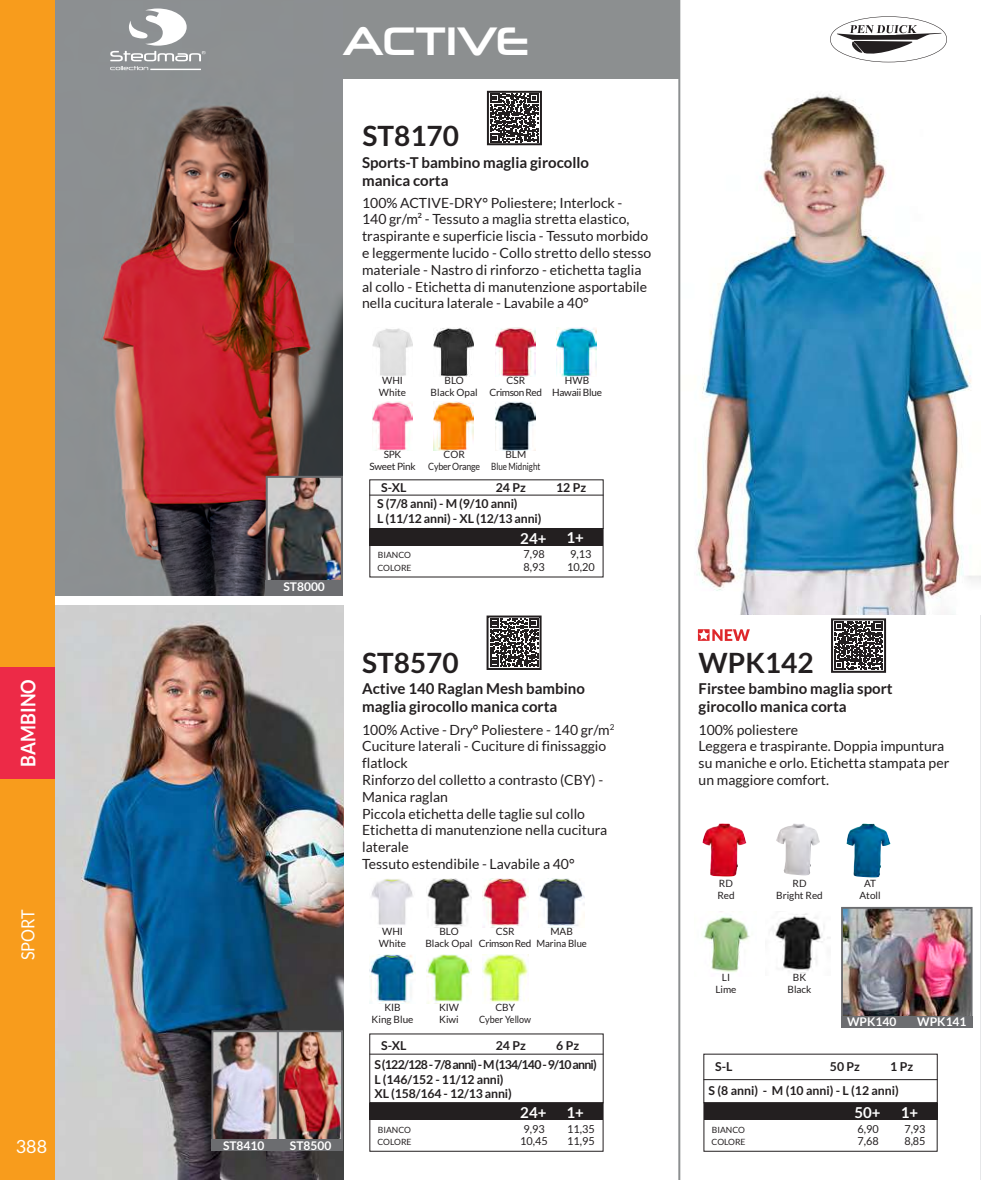
<style>
.page{position:relative;width:981px;height:1180px;background:#fff}
.page>*{position:absolute;margin:0;border:0;box-sizing:border-box;transform-origin:0 0}
.t1{font:40px "Neuropolitical Rg";color:#fff}
.t2{font:700 28px "Lato";color:#231f20}
.t3{font:700 20.2px "Lato";color:#fff;scale:.9 1}
.t4{font:18px "Lato";color:#fff;scale:.9 1}
.t5{font:18px "Lato";color:#fff}
.t6{font:700 15px/18px "Lato";color:#231f20}
.t7{font:700 15px "Lato";color:#fff}
.t8{font:14px/16.8px "Lato";color:#231f20}
.t9{font:700 12.2px/14.8px "Lato";letter-spacing:-.01em;color:#231f20}
.t10{font:700 12px "Lato";color:#fff}
.t11{font:11px "Lato";color:#231f20}
.t12{font:10px/12px "Lato";color:#231f20;text-align:center}
.t13{font:10px/12px "Lato";letter-spacing:-.025em;color:#231f20;text-align:center}
.t14{font:10px/12px "Lato";letter-spacing:-.04em;color:#231f20;text-align:center}
.t15{font:8.6px "Lato";color:#231f20}
</style>
<div class="page">
<hr style="left:980px;top:91px;width:1px;height:1088px;background:#e6e7e9">
<div style="left:43px;top:0;width:636px;height:78px;background:#8c8f90"></div>
<img style="left:55px;top:605px;width:288px;height:574px">
<img style="left:55px;top:8px;width:288px;height:587px">
<img style="left:680px;top:84px;width:301px;height:530px">
<svg style="left:490px;top:618px;width:48px;height:49px"></svg>
<div style="left:486px;top:615px;width:55px;height:55px;border:2px solid #231f20"></div>
<svg style="left:834px;top:621px;width:49px;height:48px"></svg>
<div style="left:831px;top:618px;width:55px;height:54px;border:2px solid #231f20"></div>
<svg style="left:490px;top:94px;width:49px;height:48px"></svg>
<div style="left:487px;top:91px;width:55px;height:54px;border:2px solid #231f20"></div>
<img style="left:214px;top:1033px;width:62px;height:106px">
<div style="left:211px;top:1030px;width:68px;height:112px;border:2px solid #6c6d70"></div>
<img style="left:280px;top:1033px;width:60px;height:106px">
<div style="left:277px;top:1030px;width:66px;height:112px;border:2px solid #6c6d70"></div>
<img style="left:844px;top:909px;width:125px;height:106px">
<div style="left:841px;top:906px;width:131px;height:113px;border:2px solid #6c6d70"></div>
<div style="left:211px;top:1139px;width:132px;height:11px;background:#6c6d70"></div>
<div style="left:841px;top:1015px;width:131px;height:12px;background:#6c6d70"></div>
<hr style="left:369px;top:494px;width:234px;height:1px;background:#231f20">
<hr style="left:369px;top:1053px;width:234px;height:1px;background:#231f20">
<hr style="left:703px;top:1079px;width:234px;height:1px;background:#231f20">
<svg style="left:110px;top:9px;width:95px;height:61px"></svg>
<svg style="left:830px;top:16px;width:117px;height:46px"></svg>
<hr style="left:678px;top:0;width:2px;height:1179px;background:#8c8f90">
<img style="left:372px;top:328px;width:40px;height:48px">
<img style="left:371px;top:879px;width:42px;height:46px">
<img style="left:370px;top:954px;width:45px;height:49px">
<img style="left:482px;top:878px;width:46px;height:49px">
<img style="left:482px;top:954px;width:46px;height:48px">
<img style="left:426px;top:878px;width:46px;height:49px">
<img style="left:426px;top:954px;width:46px;height:49px">
<img style="left:539px;top:878px;width:45px;height:48px">
<img style="left:372px;top:402px;width:40px;height:48px">
<img style="left:434px;top:328px;width:40px;height:48px">
<img style="left:434px;top:402px;width:40px;height:48px">
<img style="left:495px;top:328px;width:40px;height:48px">
<img style="left:495px;top:402px;width:40px;height:48px">
<img style="left:557px;top:328px;width:39px;height:48px">
<img style="left:702px;top:823px;width:44px;height:53px">
<img style="left:703px;top:911px;width:47px;height:61px">
<img style="left:776px;top:823px;width:44px;height:52px">
<img style="left:771px;top:913px;width:59px;height:61px">
<img style="left:846px;top:823px;width:44px;height:54px">
<svg style="left:698px;top:629px;width:52px;height:12px"></svg>
<img style="left:269px;top:479px;width:71px;height:101px">
<div style="left:266px;top:476px;width:77px;height:107px;border:2px solid #6c6d70"></div>
<div style="left:266px;top:580px;width:77px;height:15px;background:#6c6d70"></div>
<div style="left:0;top:0;width:55px;height:1179px;background:#f89c1c"></div>
<div style="left:0;top:667px;width:55px;height:111px;background:#ed2a47"></div>
<div style="left:369px;top:528px;width:234px;height:17px;background:#231f20"></div>
<div style="left:369px;top:1102px;width:234px;height:17px;background:#231f20"></div>
<div style="left:703px;top:1102px;width:234px;height:17px;background:#231f20"></div>
<h3 class="t3" style="left:16px;top:766px;width:99px;rotate:-90deg">BAMBINO</h3>
<p class="t4" style="left:18px;top:960px;width:58px;rotate:-90deg">SPORT</p>
<p class="t5" style="left:16px;top:1136px;width:33px">388</p>
<h1 class="t1" style="left:342px;top:16px;width:188px">ACTIVE</h1>
<p class="t10" style="left:283px;top:580px;width:43px">ST8000</p>
<p class="t10" style="left:223px;top:1138px;width:43px">ST8410</p>
<p class="t10" style="left:290px;top:1138px;width:43px">ST8500</p>
<h2 class="t2" style="left:362px;top:120px;width:98px">ST8170</h2>
<p class="t6" style="left:362px;top:153px;width:228px">Sports-T bambino maglia girocollo manica corta</p>
<p class="t8" style="left:362px;top:194px;width:291px">100% ACTIVE-DRY° Poliestere; Interlock -<br>140 gr/m² - Tessuto a maglia stretta elastico, traspirante e superficie liscia - Tessuto morbido e leggermente lucido - Collo stretto dello stesso materiale - Nastro di rinforzo - etichetta taglia al collo - Etichetta di manutenzione asportabile nella cucitura laterale - Lavabile a 40°</p>
<p class="t12" style="left:379px;top:374px;width:29px">WHI<br>White</p>
<p class="t12" style="left:431px;top:374px;width:49px">BLO<br>Black Opal</p>
<p class="t14" style="left:490px;top:374px;width:54px">CSR<br>Crimson Red</p>
<p class="t13" style="left:552px;top:374px;width:51px">HWB<br>Hawaii Blue</p>
<p class="t13" style="left:369px;top:448px;width:48px">SPK<br>Sweet Pink</p>
<p class="t9" style="left:381px;top:479px;width:27px">S-XL</p>
<p class="t13" style="left:428px;top:448px;width:53px">COR<br>Cyber Orange</p>
<p class="t12" style="left:491px;top:448px;width:51px">BLM<br>Blue Midnight</p>
<p class="t9" style="left:496px;top:479px;width:32px">24 Pz</p>
<p class="t9" style="left:377px;top:496px;width:166px">S (7/8 anni) - M (9/10 anni)<br>L (11/12 anni) - XL (12/13 anni)</p>
<p class="t9" style="left:556px;top:479px;width:32px">12 Pz</p>
<p class="t15" style="left:378px;top:550px;width:35px">BIANCO</p>
<p class="t15" style="left:377px;top:563px;width:36px">COLORE</p>
<p class="t7" style="left:520px;top:529px;width:28px">24+</p>
<p class="t7" style="left:566px;top:529px;width:19px">1+</p>
<p class="t11" style="left:523px;top:548px;width:23px">7,98</p>
<p class="t11" style="left:570px;top:548px;width:23px">9,13</p>
<p class="t11" style="left:523px;top:561px;width:23px">8,93</p>
<p class="t11" style="left:567px;top:561px;width:29px">10,20</p>
<h2 class="t2" style="left:362px;top:646px;width:98px">ST8570</h2>
<h2 class="t2" style="left:698px;top:646px;width:117px">WPK142</h2>
<p class="t6" style="left:362px;top:679px;width:224px">Active 140 Raglan Mesh bambino maglia girocollo manica corta</p>
<p class="t6" style="left:698px;top:679px;width:196px">Firstee bambino maglia sport girocollo manica corta</p>
<p class="t8" style="left:362px;top:721px;width:254px">100% Active - Dry° Poliestere - 140 gr/m<sup>2<br></sup>Cuciture laterali - Cuciture di finissaggio flatlock<br>Rinforzo del colletto a contrasto (CBY) -<br>Manica raglan<br>Piccola etichetta delle taglie sul collo<br>Etichetta di manutenzione nella cucitura laterale<br>Tessuto estendibile - Lavabile a 40°</p>
<p class="t8" style="left:698px;top:721px;width:252px">100% poliestere<br>Leggera e traspirante. Doppia impuntura su maniche e orlo. Etichetta stampata per un maggiore comfort.</p>
<p class="t12" style="left:379px;top:925px;width:29px">WHI<br>White</p>
<p class="t14" style="left:479px;top:925px;width:54px">CSR<br>Crimson Red</p>
<p class="t12" style="left:425px;top:925px;width:49px">BLO<br>Black Opal</p>
<p class="t12" style="left:536px;top:925px;width:52px">MAB<br>Marina Blue</p>
<p class="t12" style="left:372px;top:1001px;width:43px">KIB<br>King Blue</p>
<p class="t9" style="left:381px;top:1037px;width:27px">S-XL</p>
<p class="t12" style="left:439px;top:1001px;width:22px;text-align:left">KIW<br>Kiwi</p>
<p class="t12" style="left:479px;top:1001px;width:54px">CBY<br>Cyber Yellow</p>
<p class="t9" style="left:496px;top:1037px;width:32px">24 Pz</p>
<p class="t9" style="left:556px;top:1037px;width:24px">6 Pz</p>
<p class="t9" style="left:374px;top:1056px;width:224px">S (122/128 - 7/8 anni) - M (134/140 - 9/10 anni)<br>L (146/152 - 11/12 anni)<br>XL (158/164 - 12/13 anni)</p>
<p class="t12" style="left:717px;top:877px;width:19px;text-align:left">RD<br>Red</p>
<p class="t12" style="left:776px;top:877px;width:48px">RD<br>Bright Red</p>
<p class="t12" style="left:859px;top:877px;width:23px">AT<br>Atoll</p>
<p class="t12" style="left:715px;top:971px;width:23px">LI<br>Lime</p>
<p class="t12" style="left:787px;top:971px;width:26px">BK<br>Black</p>
<p class="t10" style="left:847px;top:1014px;width:51px">WPK140</p>
<p class="t10" style="left:917px;top:1014px;width:51px">WPK141</p>
<p class="t9" style="left:715px;top:1059px;width:19px">S-L</p>
<p class="t9" style="left:830px;top:1059px;width:32px">50 Pz</p>
<p class="t9" style="left:890px;top:1059px;width:24px">1 Pz</p>
<p class="t9" style="left:708px;top:1082px;width:192px">S (8 anni) - M (10 anni) - L (12 anni)</p>
<p class="t7" style="left:566px;top:1103px;width:19px">1+</p>
<p class="t7" style="left:900px;top:1103px;width:19px">1+</p>
<p class="t7" style="left:520px;top:1103px;width:28px">24+</p>
<p class="t7" style="left:854px;top:1103px;width:28px">50+</p>
<p class="t11" style="left:523px;top:1122px;width:23px">9,93</p>
<p class="t11" style="left:857px;top:1122px;width:23px">6,90</p>
<p class="t11" style="left:567px;top:1122px;width:29px">11,35</p>
<p class="t11" style="left:904px;top:1122px;width:23px">7,93</p>
<p class="t15" style="left:378px;top:1124px;width:35px">BIANCO</p>
<p class="t15" style="left:712px;top:1124px;width:35px">BIANCO</p>
<p class="t11" style="left:520px;top:1135px;width:29px">10,45</p>
<p class="t11" style="left:857px;top:1135px;width:23px">7,68</p>
<p class="t11" style="left:567px;top:1135px;width:29px">11,95</p>
<p class="t11" style="left:904px;top:1135px;width:23px">8,85</p>
<p class="t15" style="left:377px;top:1137px;width:36px">COLORE</p>
<p class="t15" style="left:711px;top:1137px;width:36px">COLORE</p>
</div>
